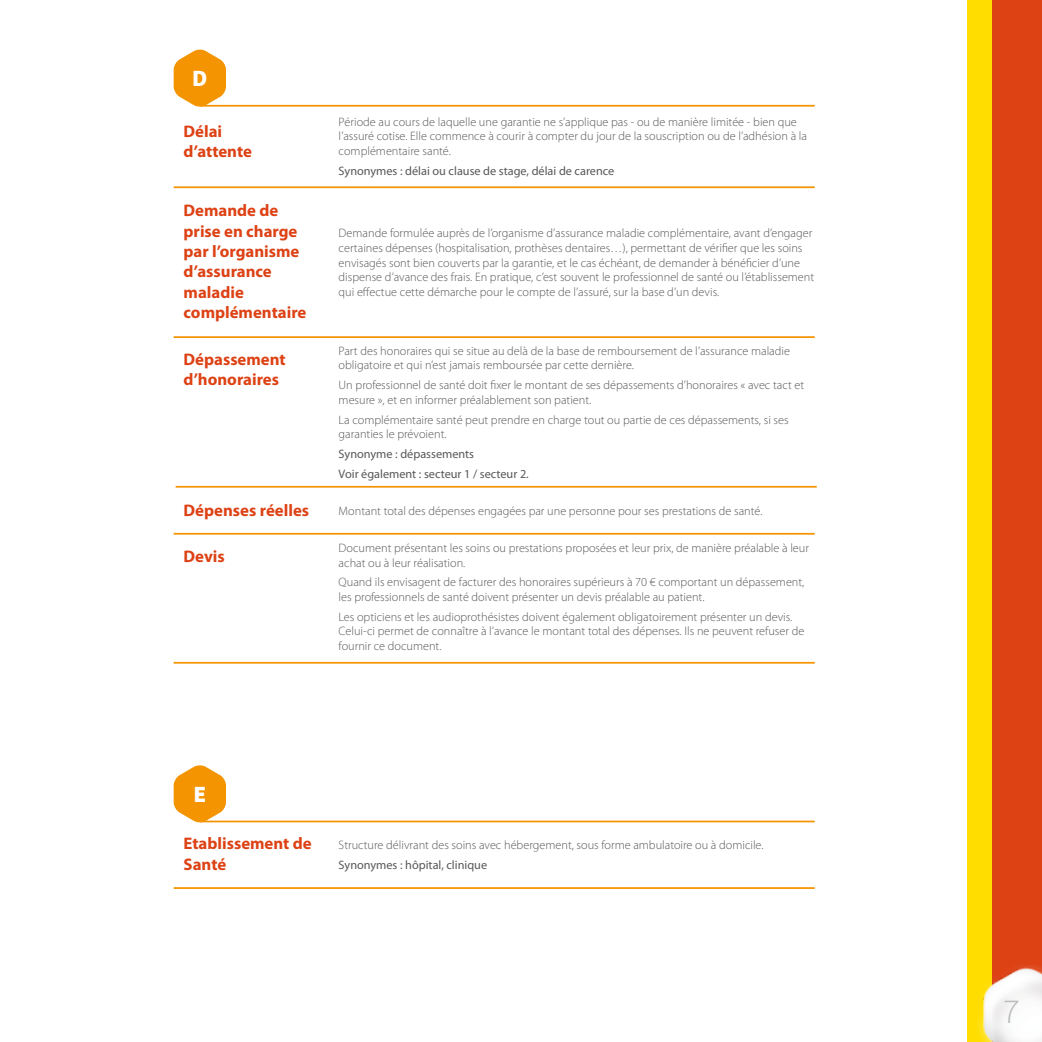
<style>
.page{position:relative;width:1042px;height:1042px;background:#fff}
.page>*{position:absolute;margin:0;border:0;box-sizing:border-box;transform-origin:0 0}
.t1{font:100 34.65px "Bree";color:#bbbdbe}
.t2{font:700 22.75px "Bree";color:#fff}
.t3{font:700 16.8px/20.3px "Myriad Pro";color:#dd4215}
.t4{font:300 12.25px/14.7px "Myriad Pro";color:#58585a}
.t5{font:12.25px/19.6px "Myriad Pro";color:#58585a}
</style>
<div class="page">
<svg style="left:174px;top:49px;width:52px;height:58px"></svg>
<svg style="left:174px;top:765px;width:52px;height:58px"></svg>
<hr style="left:174px;top:186px;width:641px;height:2px;background:#f39400">
<hr style="left:200px;top:105px;width:615px;height:2px;background:#f39400">
<hr style="left:174px;top:336px;width:641px;height:2px;background:#f39400">
<hr style="left:176px;top:486px;width:641px;height:2px;background:#f39400">
<hr style="left:174px;top:533px;width:641px;height:2px;background:#f39400">
<hr style="left:174px;top:662px;width:641px;height:1px;background:#f39400">
<hr style="left:200px;top:820px;width:615px;height:2px;background:#f39400">
<hr style="left:174px;top:887px;width:641px;height:2px;background:#f39400">
<div style="left:967px;top:0;width:25px;height:1042px;background:#fd0"></div>
<div style="left:992px;top:0;width:50px;height:1042px;background:#dd4215"></div>
<img style="left:977px;top:965px;width:65px;height:77px">
<h2 class="t2" style="left:192px;top:64px;width:16px">D</h2>
<h3 class="t3" style="left:184px;top:120px;width:70px">Délai d’attente</h3>
<h3 class="t3" style="left:184px;top:200px;width:124px">Demande de prise en charge par l’organisme d’assurance maladie complémentaire</h3>
<h3 class="t3" style="left:184px;top:349px;width:104px">Dépassement d’honoraires</h3>
<p class="t4" style="left:339px;top:114px;width:470px">Période au cours de laquelle une garantie ne s’applique pas - ou de manière limitée - bien que l’assuré cotise. Elle commence à courir à compter du jour de la souscription ou de l’adhésion à la complémentaire santé.</p>
<p class="t5" style="left:339px;top:161px;width:277px">Synonymes : délai ou clause de stage, délai de carence</p>
<p class="t4" style="left:339px;top:226px;width:477px">Demande formulée auprès de l’organisme d’assurance maladie complémentaire, avant d’engager certaines dépenses (hospitalisation, prothèses dentaires…), permettant de vérifier que les soins envisagés sont bien couverts par la garantie, et le cas échéant, de demander à bénéficier d’une dispense d’avance des frais. En pratique, c’est souvent le professionnel de santé ou l’établissement qui effectue cette démarche pour le compte de l’assuré, sur la base d’un devis.</p>
<p class="t4" style="left:339px;top:343px;width:453px">Part des honoraires qui se situe au delà de la base de remboursement de l’assurance maladie obligatoire et qui n’est jamais remboursée par cette dernière.</p>
<p class="t4" style="left:339px;top:378px;width:467px">Un professionnel de santé doit fixer le montant de ses dépassements d’honoraires « avec tact et mesure », et en informer préalablement son patient.</p>
<p class="t4" style="left:339px;top:412px;width:451px">La complémentaire santé peut prendre en charge tout ou partie de ces dépassements, si ses garanties le prévoient.</p>
<p class="t5" style="left:339px;top:444px;width:192px">Synonyme : dépassements<br>Voir également : secteur 1 / secteur 2.</p>
<h3 class="t3" style="left:184px;top:500px;width:127px">Dépenses réelles</h3>
<p class="t4" style="left:339px;top:503px;width:425px">Montant total des dépenses engagées par une personne pour ses prestations de santé.</p>
<p class="t4" style="left:339px;top:540px;width:472px">Document présentant les soins ou prestations proposées et leur prix, de manière préalable à leur achat ou à leur réalisation.</p>
<p class="t4" style="left:339px;top:575px;width:467px">Quand ils envisagent de facturer des honoraires supérieurs à 70 € comportant un dépassement, les professionnels de santé doivent présenter un devis préalable au patient.</p>
<p class="t4" style="left:339px;top:609px;width:467px">Les opticiens et les audioprothésistes doivent également obligatoirement présenter un devis.<br>Celui-ci permet de connaître à l’avance le montant total des dépenses. Ils ne peuvent refuser de fournir ce document.</p>
<h3 class="t3" style="left:184px;top:546px;width:43px">Devis</h3>
<h2 class="t2" style="left:194px;top:780px;width:14px">E</h2>
<h3 class="t3" style="left:184px;top:833px;width:130px">Etablissement de<br>Santé</h3>
<p class="t4" style="left:339px;top:838px;width:426px">Structure délivrant des soins avec hébergement, sous forme ambulatoire ou à domicile.</p>
<p class="t5" style="left:339px;top:855px;width:150px">Synonymes : hôpital, clinique</p>
<h1 class="t1" style="left:1003px;top:992px;width:17px">7</h1>
</div>
